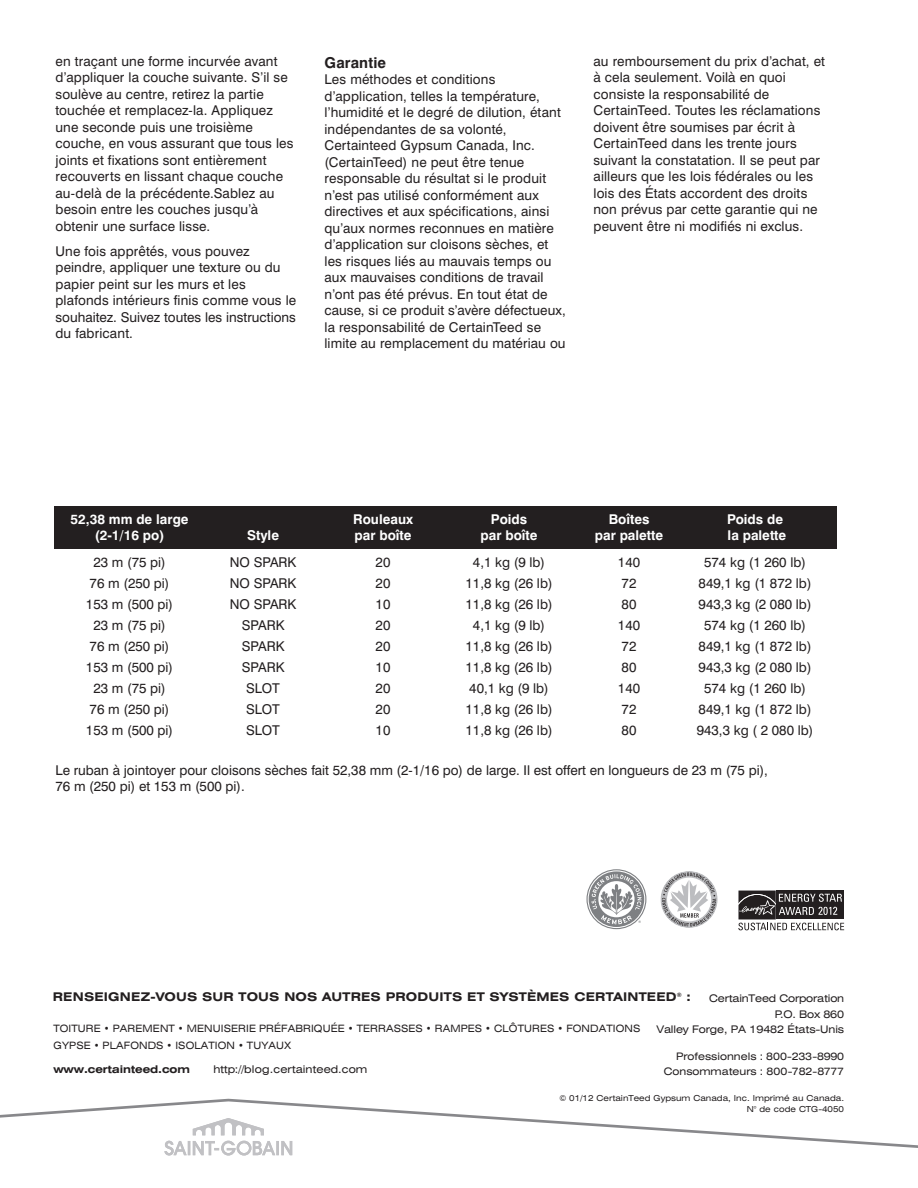
<style>
.page{position:relative;width:918px;height:1188px;background:#fff}
.page>*{position:absolute;margin:0;border:0;box-sizing:border-box;transform-origin:0 0}
._2__Title_Subhead{font:700 15px "Swiss 721 BT";letter-spacing:.01em;color:#231f20}
._4__Body_Copy{font:13.5px/16.5px "Swiss 721 BT";letter-spacing:.01em;color:#231f20}
.t1{font:700 13.5px "Swiss 721 BT";color:#fff}
.t2{font:700 expanded 12px "Swiss 721 BT";letter-spacing:.015em;color:#231f20}
.t3{font:expanded 10.65px "Swiss 721 BT";color:#231f20}
.t4{font:700 expanded 10.65px "Swiss 721 BT";letter-spacing:-.01em;color:#231f20}
.t5{font:expanded 10.5px/15.8px "Swiss 721 BT";letter-spacing:-.015em;color:#231f20;text-align:right}
.t6{font:expanded 10.35px "Swiss 721 BT";color:#231f20}
.t7{font:expanded 10.2px "Swiss 721 BT";letter-spacing:.015em;color:#231f20}
.copyright_line{font:expanded 8.25px "Swiss 721 BT";color:#231f20}
</style>
<div class="page">
<div style="left:54px;top:506px;width:783px;height:42px;background:#231f20"></div>
<svg style="left:164px;top:1150px;width:128px;height:6px"></svg>
<svg style="left:0;top:1098px;width:918px;height:52px"></svg>
<svg style="left:587px;top:869px;width:59px;height:60px"></svg>
<svg style="left:660px;top:871px;width:58px;height:57px"></svg>
<svg style="left:738px;top:890px;width:107px;height:41px"></svg>
<p class="_4__Body_Copy" style="left:56px;top:53px;width:239px">en traçant une forme incurvée avant d’appliquer la couche suivante. S’il se soulève au centre, retirez la partie touchée et remplacez-la. Appliquez une seconde puis une troisième couche, en vous assurant que tous les joints et fixations sont entièrement recouverts en lissant chaque couche au-delà de la précédente.Sablez au besoin entre les couches jusqu’à obtenir une surface lisse.</p>
<p class="_4__Body_Copy" style="left:56px;top:243px;width:242px">Une fois apprêtés, vous pouvez peindre, appliquer une texture ou du papier peint sur les murs et les plafonds intérieurs finis comme vous le souhaitez. Suivez toutes les instructions du fabricant.</p>
<p class="_2__Title_Subhead" style="left:324px;top:53px;width:63px">Garantie</p>
<p class="_4__Body_Copy" style="left:324px;top:71px;width:243px">Les méthodes et conditions d’application, telles la température, l’humidité et le degré de dilution, étant indépendantes de sa volonté, Certainteed Gypsum Canada, Inc. (CertainTeed) ne peut être tenue responsable du résultat si le produit n’est pas utilisé conformément aux directives et aux spécifications, ainsi qu’aux normes reconnues en matière d’application sur cloisons sèches, et les risques liés au mauvais temps ou aux mauvaises conditions de travail n’ont pas été prévus. En tout état de cause, si ce produit s’avère défectueux, la responsabilité de CertainTeed se limite au remplacement du matériau ou</p>
<p class="_4__Body_Copy" style="left:594px;top:53px;width:233px">au remboursement du prix d’achat, et à cela seulement. Voilà en quoi consiste la responsabilité de CertainTeed. Toutes les réclamations doivent être soumises par écrit à CertainTeed dans les trente jours suivant la constatation. Il se peut par ailleurs que les lois fédérales ou les lois des États accordent des droits non prévus par cette garantie qui ne peuvent être ni modifiés ni exclus.</p>
<p class="t1" style="left:71px;top:511px;width:120px">52,38 mm de large</p>
<p class="t1" style="left:353px;top:511px;width:61px">Rouleaux</p>
<p class="t1" style="left:491px;top:511px;width:38px">Poids</p>
<p class="t1" style="left:609px;top:511px;width:42px">Boîtes</p>
<p class="t1" style="left:727px;top:511px;width:58px">Poids de</p>
<p class="t1" style="left:95px;top:527px;width:71px">(2-1/16 po)</p>
<p class="t1" style="left:247px;top:527px;width:33px">Style</p>
<p class="t1" style="left:355px;top:527px;width:59px">par boîte</p>
<p class="t1" style="left:481px;top:527px;width:59px">par boîte</p>
<p class="t1" style="left:595px;top:527px;width:70px">par palette</p>
<p class="t1" style="left:728px;top:527px;width:60px">la palette</p>
<p class="_4__Body_Copy" style="left:93px;top:554px;width:74px">23 m (75 pi)</p>
<p class="_4__Body_Copy" style="left:230px;top:554px;width:68px">NO SPARK</p>
<p class="_4__Body_Copy" style="left:376px;top:554px;width:16px">20</p>
<p class="_4__Body_Copy" style="left:473px;top:554px;width:74px">4,1 kg (9 lb)</p>
<p class="_4__Body_Copy" style="left:618px;top:554px;width:24px">140</p>
<p class="_4__Body_Copy" style="left:704px;top:554px;width:103px">574 kg (1 260 lb)</p>
<p class="_4__Body_Copy" style="left:90px;top:575px;width:81px">76 m (250 pi)</p>
<p class="_4__Body_Copy" style="left:230px;top:575px;width:68px">NO SPARK</p>
<p class="_4__Body_Copy" style="left:376px;top:575px;width:16px">20</p>
<p class="_4__Body_Copy" style="left:466px;top:575px;width:89px">11,8 kg (26 lb)</p>
<p class="_4__Body_Copy" style="left:622px;top:575px;width:16px">72</p>
<p class="_4__Body_Copy" style="left:699px;top:575px;width:114px">849,1 kg (1 872 lb)</p>
<p class="_4__Body_Copy" style="left:86px;top:596px;width:89px">153 m (500 pi)</p>
<p class="_4__Body_Copy" style="left:230px;top:596px;width:68px">NO SPARK</p>
<p class="_4__Body_Copy" style="left:376px;top:596px;width:16px">10</p>
<p class="_4__Body_Copy" style="left:466px;top:596px;width:89px">11,8 kg (26 lb)</p>
<p class="_4__Body_Copy" style="left:622px;top:596px;width:16px">80</p>
<p class="_4__Body_Copy" style="left:699px;top:596px;width:114px">943,3 kg (2 080 lb)</p>
<p class="_4__Body_Copy" style="left:93px;top:617px;width:74px">23 m (75 pi)</p>
<p class="_4__Body_Copy" style="left:242px;top:617px;width:44px">SPARK</p>
<p class="_4__Body_Copy" style="left:376px;top:617px;width:16px">20</p>
<p class="_4__Body_Copy" style="left:473px;top:617px;width:74px">4,1 kg (9 lb)</p>
<p class="_4__Body_Copy" style="left:618px;top:617px;width:24px">140</p>
<p class="_4__Body_Copy" style="left:704px;top:617px;width:103px">574 kg (1 260 lb)</p>
<p class="_4__Body_Copy" style="left:90px;top:638px;width:81px">76 m (250 pi)</p>
<p class="_4__Body_Copy" style="left:242px;top:638px;width:44px">SPARK</p>
<p class="_4__Body_Copy" style="left:376px;top:638px;width:16px">20</p>
<p class="_4__Body_Copy" style="left:466px;top:638px;width:89px">11,8 kg (26 lb)</p>
<p class="_4__Body_Copy" style="left:622px;top:638px;width:16px">72</p>
<p class="_4__Body_Copy" style="left:699px;top:638px;width:114px">849,1 kg (1 872 lb)</p>
<p class="_4__Body_Copy" style="left:86px;top:659px;width:89px">153 m (500 pi)</p>
<p class="_4__Body_Copy" style="left:242px;top:659px;width:44px">SPARK</p>
<p class="_4__Body_Copy" style="left:376px;top:659px;width:16px">10</p>
<p class="_4__Body_Copy" style="left:466px;top:659px;width:89px">11,8 kg (26 lb)</p>
<p class="_4__Body_Copy" style="left:622px;top:659px;width:16px">80</p>
<p class="_4__Body_Copy" style="left:699px;top:659px;width:114px">943,3 kg (2 080 lb)</p>
<p class="_4__Body_Copy" style="left:93px;top:680px;width:74px">23 m (75 pi)</p>
<p class="_4__Body_Copy" style="left:246px;top:680px;width:35px">SLOT</p>
<p class="_4__Body_Copy" style="left:376px;top:680px;width:16px">20</p>
<p class="_4__Body_Copy" style="left:469px;top:680px;width:81px">40,1 kg (9 lb)</p>
<p class="_4__Body_Copy" style="left:618px;top:680px;width:24px">140</p>
<p class="_4__Body_Copy" style="left:704px;top:680px;width:103px">574 kg (1 260 lb)</p>
<p class="_4__Body_Copy" style="left:90px;top:701px;width:81px">76 m (250 pi)</p>
<p class="_4__Body_Copy" style="left:246px;top:701px;width:35px">SLOT</p>
<p class="_4__Body_Copy" style="left:376px;top:701px;width:16px">20</p>
<p class="_4__Body_Copy" style="left:466px;top:701px;width:89px">11,8 kg (26 lb)</p>
<p class="_4__Body_Copy" style="left:622px;top:701px;width:16px">72</p>
<p class="_4__Body_Copy" style="left:699px;top:701px;width:114px">849,1 kg (1 872 lb)</p>
<p class="_4__Body_Copy" style="left:86px;top:722px;width:89px">153 m (500 pi)</p>
<p class="_4__Body_Copy" style="left:246px;top:722px;width:35px">SLOT</p>
<p class="_4__Body_Copy" style="left:376px;top:722px;width:16px">10</p>
<p class="_4__Body_Copy" style="left:466px;top:722px;width:89px">11,8 kg (26 lb)</p>
<p class="_4__Body_Copy" style="left:622px;top:722px;width:16px">80</p>
<p class="_4__Body_Copy" style="left:697px;top:722px;width:118px">943,3 kg ( 2 080 lb)</p>
<p class="_4__Body_Copy" style="left:56px;top:762px;width:714px">Le ruban à jointoyer pour cloisons sèches fait 52,38 mm (2-1/16 po) de large. Il est offert en longueurs de 23 m (75 pi),<br>76 m (250 pi) et 153 m (500 pi).</p>
<p class="t2" style="left:53px;top:990px;width:640px">RENSEIGNEZ-VOUS SUR TOUS NOS AUTRES PRODUITS ET SYSTÈMES CERTAINTEED<sup>®</sup> :</p>
<p class="t7" style="left:53px;top:1023px;width:588px">TOITURE • PAREMENT • MENUISERIE PRÉFABRIQUÉE • TERRASSES • RAMPES • CLÔTURES • FONDATIONS</p>
<p class="t7" style="left:53px;top:1039px;width:239px">GYPSE • PLAFONDS • ISOLATION • TUYAUX</p>
<p class="t5" style="left:709px;top:990px;width:137px">CertainTeed Corporation</p>
<p class="t5" style="left:656px;top:1006px;width:189px">P.O. Box 860<br>Valley Forge, PA 19482 États-Unis</p>
<p class="t6" style="left:676px;top:1050px;width:170px">Professionnels : 800-233-8990</p>
<p class="t4" style="left:53px;top:1063px;width:138px">www.certainteed.com</p>
<p class="t3" style="left:213px;top:1063px;width:155px">http://blog.certainteed.com</p>
<p class="t6" style="left:664px;top:1065px;width:182px">Consommateurs : 800-782-8777</p>
<p class="copyright_line" style="left:559px;top:1093px;width:286px">© 01/12 CertainTeed Gypsum Canada, Inc. Imprimé au Canada.</p>
<p class="copyright_line" style="left:747px;top:1104px;width:99px">N° de code CTG-4050</p>
</div>
